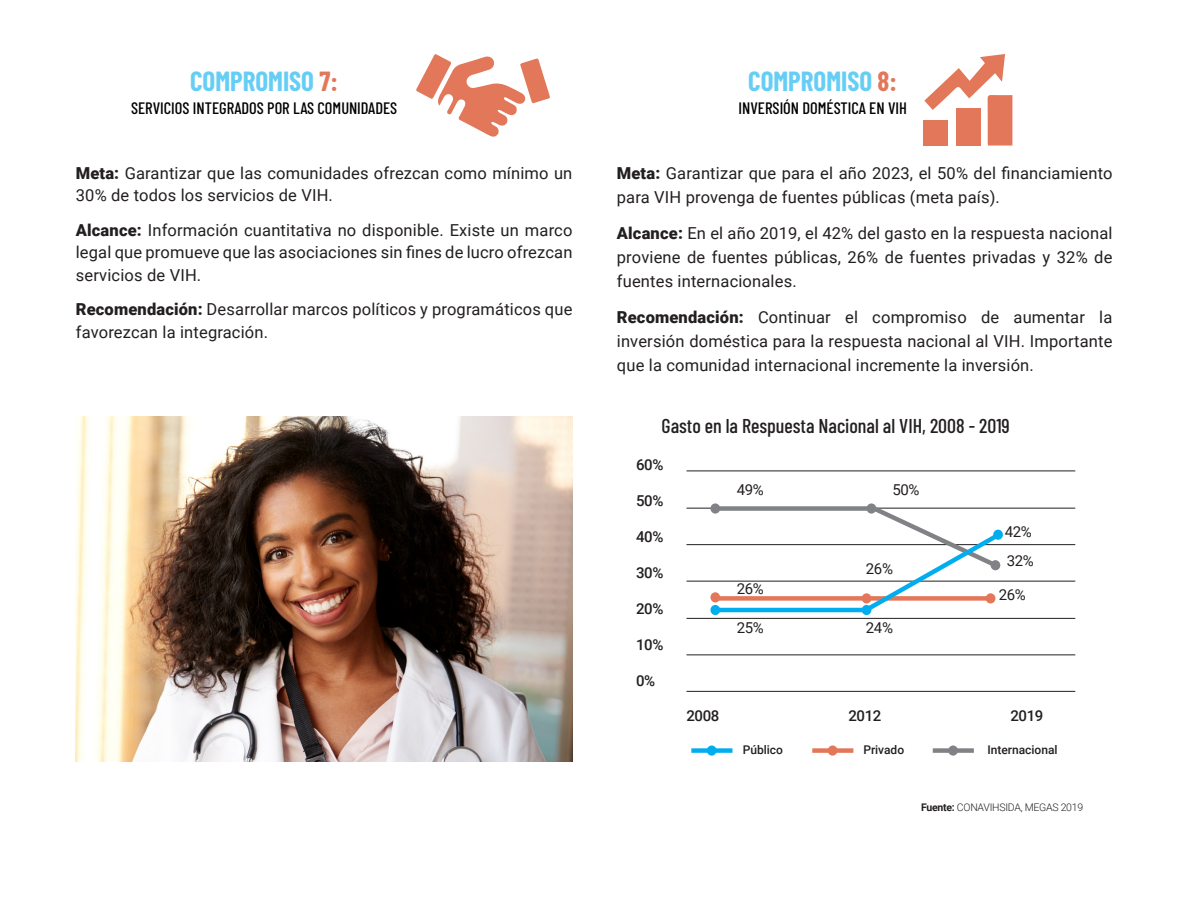
<style>
.page{position:relative;width:1188px;height:918px;background:#fff}
.page>*{position:absolute;margin:0;border:0;box-sizing:border-box;transform-origin:0 0}
.t1{font:700 27px "Barlow Condensed";color:#66cef4}
.t2{font:500 19.95px "Barlow Condensed";color:#231f20}
.t3{font:16.5px/24px "Roboto";letter-spacing:.01em;color:#231f20}
.t4{font:500 16.5px "Barlow Condensed";color:#000}
.t5{font:500 15px "Roboto";letter-spacing:-.025em;color:#231f20}
.t6{font:15px "Roboto";letter-spacing:-.025em;color:#231f20}
.t7{font:500 12px "Roboto";color:#231f20}
.t8{font:300 10.5px "Roboto";letter-spacing:-.025em;color:#231f20}
.s1{color:#e37759}
.s2{font-weight:900}
.s3{font-weight:700}
</style>
<div class="page">
<svg style="left:416px;top:54px;width:134px;height:83px"></svg>
<hr style="left:686px;top:471px;width:389px;height:1px;background:#231f20">
<hr style="left:686px;top:581px;width:389px;height:1px;background:#231f20">
<hr style="left:686px;top:544px;width:389px;height:1px;background:#231f20">
<hr style="left:686px;top:654px;width:389px;height:1px;background:#231f20">
<hr style="left:686px;top:691px;width:389px;height:1px;background:#231f20">
<hr style="left:686px;top:508px;width:389px;height:1px;background:#231f20">
<hr style="left:686px;top:618px;width:389px;height:1px;background:#231f20">
<svg style="left:707px;top:745px;width:10px;height:11px"></svg>
<svg style="left:828px;top:745px;width:9px;height:11px"></svg>
<svg style="left:948px;top:745px;width:10px;height:11px"></svg>
<div style="left:867px;top:503px;width:9px;height:11px;background:#c5c6c7;border-radius:50%"></div>
<div style="left:691px;top:748px;width:41px;height:5px;background:#00aeef"></div>
<div style="left:812px;top:748px;width:41px;height:5px;background:#e37759"></div>
<div style="left:933px;top:748px;width:41px;height:5px;background:#808285"></div>
<svg style="left:711px;top:504px;width:294px;height:111px"></svg>
<svg style="left:924px;top:54px;width:88px;height:92px"></svg>
<div style="left:956px;top:109px;width:24px;height:37px;background:#e37759"></div>
<div style="left:924px;top:120px;width:24px;height:26px;background:#e37759"></div>
<img style="left:76px;top:416px;width:496px;height:345px">
<p class="t1" style="left:190px;top:62px;width:149px">COMPROMISO <span class="s1">7:</span></p>
<p class="t1" style="left:748px;top:62px;width:150px">COMPROMISO <span class="s1">8:</span></p>
<p class="t4" style="left:131px;top:97px;width:268px">SERVICIOS INTEGRADOS POR LAS COMUNIDADES</p>
<p class="t4" style="left:739px;top:97px;width:170px">INVERSIÓN DOMÉSTICA EN VIH</p>
<p class="t3" style="left:76px;top:161px;width:498px;line-height:22.5px"><span class="s2">Meta:</span> Garantizar que las comunidades ofrezcan como mínimo un<br>30% de todos los servicios de VIH.</p>
<p class="t3" style="left:76px;top:218px;width:498px;line-height:22.5px;text-align:justify"><span class="s2">Alcance:</span> Información cuantitativa no disponible. Existe un marco legal que promueve que las asociaciones sin fines de lucro ofrezcan servicios de VIH.</p>
<p class="t3" style="left:76px;top:298px;width:498px;line-height:22.5px"><span class="s2">Recomendación:</span> Desarrollar marcos políticos y programáticos que favorezcan la integración.</p>
<p class="t3" style="left:617px;top:160px;width:497px"><span class="s2">Meta:</span> Garantizar que para el año 2023, el 50% del financiamiento para VIH provenga de fuentes públicas (meta país).</p>
<p class="t3" style="left:617px;top:220px;width:497px;text-align:justify"><span class="s2">Alcance:</span> En el año 2019, el 42% del gasto en la respuesta nacional proviene de fuentes públicas, 26% de fuentes privadas y 32% de fuentes internacionales.</p>
<p class="t3" style="left:617px;top:304px;width:497px;text-align:justify"><span class="s2">Recomendación:</span> Continuar el compromiso de aumentar la inversión doméstica para la respuesta nacional al VIH. Importante que la comunidad internacional incremente la inversión.</p>
<p class="t2" style="left:662px;top:412px;width:350px">Gasto en la Respuesta Nacional al VIH, 2008 - 2019</p>
<p class="t5" style="left:636px;top:454px;width:29px">60%</p>
<p class="t5" style="left:636px;top:490px;width:29px">50%</p>
<p class="t5" style="left:636px;top:526px;width:29px">40%</p>
<p class="t5" style="left:636px;top:562px;width:29px">30%</p>
<p class="t5" style="left:636px;top:598px;width:29px">20%</p>
<p class="t5" style="left:636px;top:634px;width:29px">10%</p>
<p class="t5" style="left:636px;top:670px;width:21px">0%</p>
<p class="t5" style="left:686px;top:706px;width:34px">2008</p>
<p class="t5" style="left:848px;top:706px;width:34px">2012</p>
<p class="t5" style="left:1010px;top:706px;width:34px">2019</p>
<p class="t7" style="left:743px;top:741px;width:42px">Público</p>
<p class="t7" style="left:863px;top:741px;width:42px">Privado</p>
<p class="t7" style="left:987px;top:741px;width:72px">Internacional</p>
<p class="t6" style="left:737px;top:479px;width:29px">49%</p>
<p class="t6" style="left:893px;top:479px;width:29px">50%</p>
<p class="t6" style="left:1005px;top:521px;width:29px">42%</p>
<p class="t6" style="left:1007px;top:550px;width:29px">32%</p>
<p class="t6" style="left:999px;top:584px;width:29px">26%</p>
<p class="t6" style="left:866px;top:559px;width:29px">26%</p>
<p class="t6" style="left:737px;top:579px;width:29px">26%</p>
<p class="t6" style="left:737px;top:617px;width:29px">25%</p>
<p class="t6" style="left:866px;top:617px;width:29px">24%</p>
<p class="t8" style="left:921px;top:800px;width:163px"><span class="s3">Fuente:</span> CONAVIHSIDA, MEGAS 2019</p>
</div>
